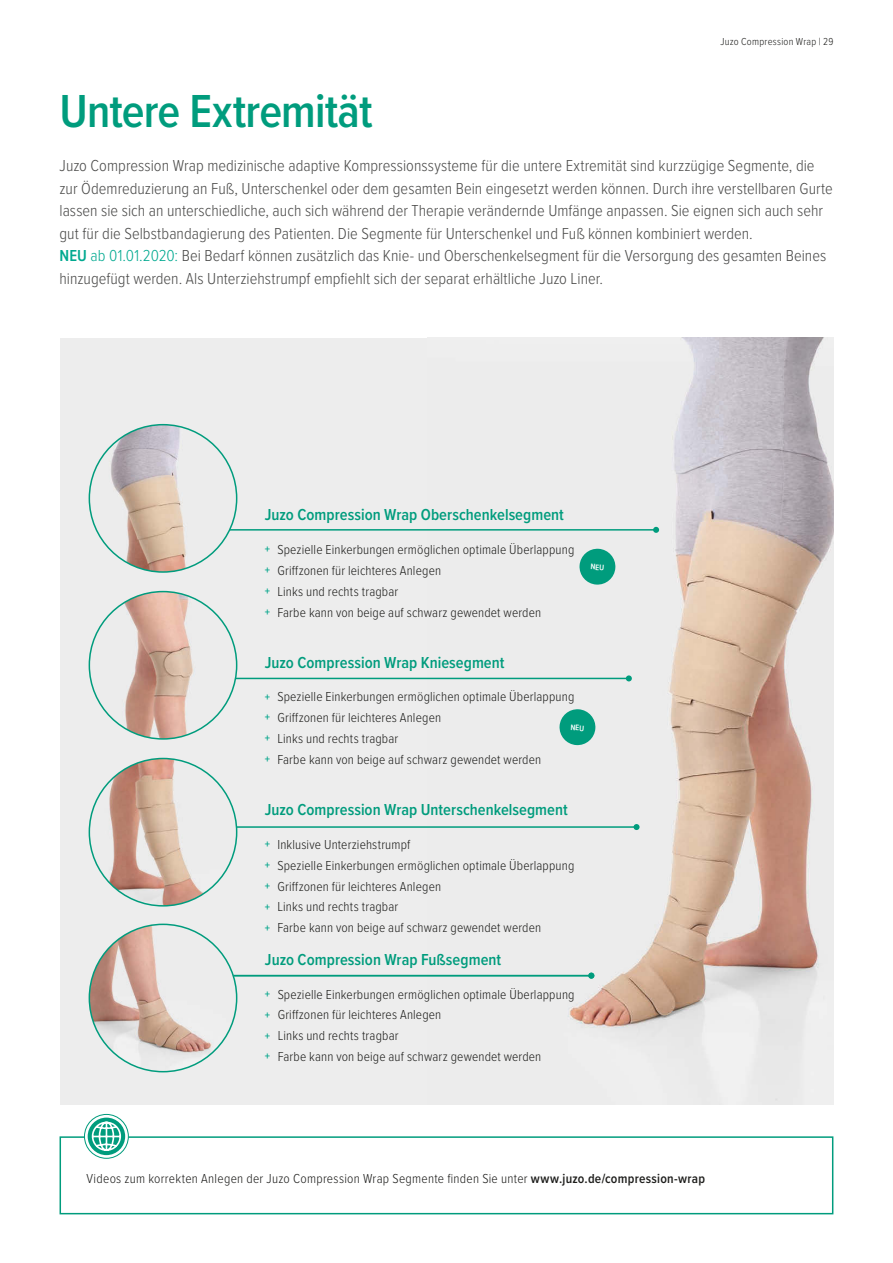
<style>
.page{position:relative;width:893px;height:1263px;background:#fff}
.page>*{position:absolute;margin:0;border:0;box-sizing:border-box;transform-origin:0 0}
.t1{font:600 48px "Proxima Nova Cond";letter-spacing:-.02em;color:#009c7d}
.t2{font:300 16.5px/22.5px "Proxima Nova Cond";color:#4a4a49}
.t3{font:600 16.5px "Proxima Nova Cond";color:#009c7d}
.t4{font:300 13.5px/20.9px "Proxima Nova Cond";letter-spacing:.01em;color:#1d1d1b}
.t5{font:300 10.5px "Proxima Nova Cond";letter-spacing:.025em;color:#1d1d1b}
.s1{font-weight:600;color:#00a990}
.s2{color:#00a990}
.s3{font-weight:600;font-size:12px;color:#00a489}
.s4{font-weight:600}
</style>
<div class="page">
<div style="left:60px;top:338px;width:773px;height:766px;background:#ededed"></div>
<img style="left:427px;top:338px;width:406px;height:762px">
<hr style="left:196px;top:975px;width:395px;height:1px;background:#009c7d">
<svg style="left:588px;top:973px;width:6px;height:6px"></svg>
<hr style="left:203px;top:826px;width:433px;height:2px;background:#009c7d">
<svg style="left:633px;top:824px;width:6px;height:6px"></svg>
<hr style="left:195px;top:678px;width:434px;height:1px;background:#009c7d">
<svg style="left:626px;top:675px;width:6px;height:6px"></svg>
<hr style="left:195px;top:529px;width:461px;height:2px;background:#009c7d">
<svg style="left:653px;top:527px;width:6px;height:6px"></svg>
<img style="left:89px;top:425px;width:148px;height:147px;border-radius:74px">
<img style="left:89px;top:592px;width:148px;height:147px;border-radius:74px">
<img style="left:89px;top:758px;width:148px;height:148px;border-radius:74px">
<img style="left:89px;top:924px;width:148px;height:148px;border-radius:74px">
<div style="left:60px;top:1136px;width:773px;height:78px;border:2px solid #009c7d"></div>
<svg style="left:84px;top:1114px;width:44px;height:44px"></svg>
<div style="left:84px;top:1114px;width:45px;height:45px;border:1px solid #009c7d;border-radius:50%"></div>
<svg style="left:88px;top:1117px;width:37px;height:38px"></svg>
<svg style="left:91px;top:1121px;width:31px;height:31px"></svg>
<svg style="left:559px;top:709px;width:37px;height:37px"></svg>
<svg style="left:579px;top:548px;width:37px;height:37px"></svg>
<p class="t5" style="left:720px;top:33px;width:114px">Juzo Compression Wrap | 29</p>
<h1 class="t1" style="left:60px;top:76px;width:315px">Untere Extremität</h1>
<p class="t2" style="left:60px;top:153px;width:775px">Juzo Compression Wrap medizinische adaptive Kompressionssysteme für die untere Extremität sind kurzzügige Segmente, die zur Ödemreduzierung an Fuß, Unterschenkel oder dem gesamten Bein eingesetzt werden können. Durch ihre verstellbaren Gurte lassen sie sich an unterschiedliche, auch sich während der Therapie verändernde Umfänge anpassen. Sie eignen sich auch sehr gut für die Selbstbandagierung des Patienten. Die Segmente für Unterschenkel und Fuß können kombiniert werden.<br><span class="s1">NEU</span> <span class="s2">ab 01.01.2020:</span> Bei Bedarf können zusätzlich das Knie- und Oberschenkelsegment für die Versorgung des gesamten Beines hinzugefügt werden. Als Unterziehstrumpf empfiehlt sich der separat erhältliche Juzo Liner.</p>
<p class="t3" style="left:265px;top:503px;width:301px">Juzo Compression Wrap Oberschenkelsegment</p>
<p class="t4" style="left:265px;top:538px;width:311px"><span class="s3">+</span> Spezielle Einkerbungen ermöglichen optimale Überlappung <span class="s3">+</span> Griffzonen für leichteres Anlegen<br><span class="s3">+</span> Links und rechts tragbar<br><span class="s3">+</span> Farbe kann von beige auf schwarz gewendet werden</p>
<p class="t3" style="left:265px;top:650px;width:241px">Juzo Compression Wrap Kniesegment</p>
<p class="t4" style="left:265px;top:686px;width:311px"><span class="s3">+</span> Spezielle Einkerbungen ermöglichen optimale Überlappung <span class="s3">+</span> Griffzonen für leichteres Anlegen<br><span class="s3">+</span> Links und rechts tragbar<br><span class="s3">+</span> Farbe kann von beige auf schwarz gewendet werden</p>
<p class="t3" style="left:265px;top:797px;width:305px">Juzo Compression Wrap Unterschenkelsegment</p>
<p class="t4" style="left:265px;top:833px;width:311px"><span class="s3">+</span> Inklusive Unterziehstrumpf<br><span class="s3">+</span> Spezielle Einkerbungen ermöglichen optimale Überlappung <span class="s3">+</span> Griffzonen für leichteres Anlegen<br><span class="s3">+</span> Links und rechts tragbar<br><span class="s3">+</span> Farbe kann von beige auf schwarz gewendet werden</p>
<p class="t3" style="left:265px;top:947px;width:238px">Juzo Compression Wrap Fußsegment</p>
<p class="t4" style="left:265px;top:983px;width:311px"><span class="s3">+</span> Spezielle Einkerbungen ermöglichen optimale Überlappung <span class="s3">+</span> Griffzonen für leichteres Anlegen<br><span class="s3">+</span> Links und rechts tragbar<br><span class="s3">+</span> Farbe kann von beige auf schwarz gewendet werden</p>
<p class="t4" style="left:87px;top:1167px;width:620px">Videos zum korrekten Anlegen der Juzo Compression Wrap Segmente finden Sie unter <span class="s4">www.juzo.de/compression-wrap</span></p>
</div>
